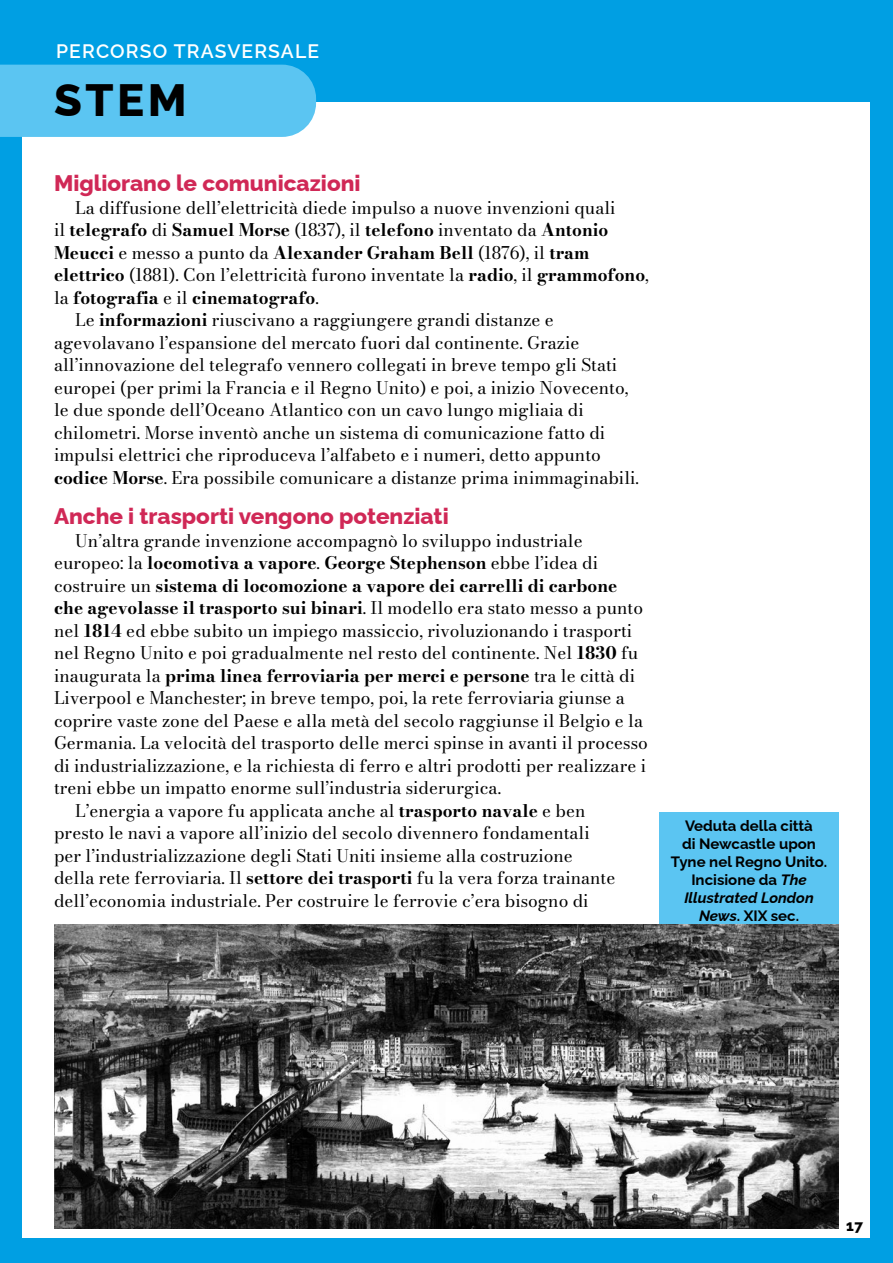
<style>
.page{position:relative;width:893px;height:1263px;background:#009fe3}
.page>*{position:absolute;margin:0;border:0;box-sizing:border-box;transform-origin:0 0}
.t1{font:800 45.3px "Raleway";color:#000}
.t2{font:800 22.5px "Raleway";color:#d02856}
.t3{font:600 19.5px "Raleway";letter-spacing:.06em;color:#fff}
.t4{font:17.25px "Bodoni Moda 9 pt";color:#000}
.t5{font:700 17.25px "Bodoni Moda 9 pt";color:#000}
.t6{font:700 15px/18px "Raleway";color:#000;text-align:center}
.t7{font:800 15px "Raleway";color:#000}
.s1{font-weight:400}
.s2{font-weight:700}
.s3{font-style:italic}
</style>
<div class="page">
<div style="left:23px;top:102px;width:847px;height:1136px;background:#fff"></div>
<div style="left:0;top:65px;width:316px;height:72px;background:#5bc5f2"></div>
<div style="left:659px;top:812px;width:180px;height:113px;background:#5bc5f2"></div>
<img style="left:54px;top:925px;width:785px;height:304px">
<p class="t3" style="left:56px;top:36px;width:265px">PERCORSO TRASVERSALE</p>
<h1 class="t1" style="left:54px;top:64px;width:134px">STEM</h1>
<h2 class="t2" style="left:54px;top:165px;width:308px">Migliorano le comunicazioni</h2>
<p class="t4" style="left:75px;top:196px;width:542px">La diffusione dell’elettricità diede impulso a nuove invenzioni quali</p>
<p class="t5" style="left:54px;top:218px;width:556px"><span class="s1">il</span> telegrafo <span class="s1">di</span> Samuel Morse <span class="s1">(1837), il</span> telefono <span class="s1">inventato da</span> Antonio</p>
<p class="t5" style="left:54px;top:241px;width:537px">Meucci <span class="s1">e messo a punto da</span> Alexander Graham Bell <span class="s1">(1876), il</span> tram</p>
<p class="t4" style="left:54px;top:263px;width:596px"><span class="s2">elettrico</span> (1881). Con l’elettricità furono inventate la <span class="s2">radio</span>, il <span class="s2">grammofono</span>,</p>
<p class="t5" style="left:54px;top:286px;width:266px"><span class="s1">la</span> fotografia <span class="s1">e il</span> cinematografo<span class="s1">.</span></p>
<p class="t4" style="left:75px;top:308px;width:480px">Le <span class="s2">informazioni</span> riuscivano a raggiungere grandi distanze e</p>
<p class="t4" style="left:54px;top:331px;width:527px">agevolavano l’espansione del mercato fuori dal continente. Grazie</p>
<p class="t4" style="left:54px;top:353px;width:565px">all’innovazione del telegrafo vennero collegati in breve tempo gli Stati</p>
<p class="t4" style="left:54px;top:376px;width:576px">europei (per primi la Francia e il Regno Unito) e poi, a inizio Novecento,</p>
<p class="t4" style="left:54px;top:398px;width:531px">le due sponde dell’Oceano Atlantico con un cavo lungo migliaia di</p>
<p class="t4" style="left:54px;top:421px;width:553px">chilometri. Morse inventò anche un sistema di comunicazione fatto di</p>
<p class="t4" style="left:54px;top:443px;width:548px">impulsi elettrici che riproduceva l’alfabeto e i numeri, detto appunto</p>
<p class="t4" style="left:54px;top:466px;width:586px"><span class="s2">codice Morse</span>. Era possibile comunicare a distanze prima inimmaginabili.</p>
<h2 class="t2" style="left:54px;top:498px;width:396px">Anche i trasporti vengono potenziati</h2>
<p class="t4" style="left:75px;top:529px;width:509px">Un’altra grande invenzione accompagnò lo sviluppo industriale</p>
<p class="t5" style="left:54px;top:551px;width:546px"><span class="s1">europeo: la</span> locomotiva a vapore<span class="s1">.</span> George Stephenson <span class="s1">ebbe l’idea di</span></p>
<p class="t5" style="left:54px;top:574px;width:565px"><span class="s1">costruire un</span> sistema di locomozione a vapore dei carrelli di carbone</p>
<p class="t5" style="left:54px;top:596px;width:591px">che agevolasse il trasporto sui binari<span class="s1">. Il modello era stato messo a punto</span></p>
<p class="t4" style="left:54px;top:619px;width:580px">nel <span class="s2">1814</span> ed ebbe subito un impiego massiccio, rivoluzionando i trasporti</p>
<p class="t4" style="left:54px;top:641px;width:586px">nel Regno Unito e poi gradualmente nel resto del continente. Nel <span class="s2">1830</span> fu</p>
<p class="t5" style="left:54px;top:664px;width:583px"><span class="s1">inaugurata la</span> prima linea ferroviaria per merci e persone <span class="s1">tra le città di</span></p>
<p class="t4" style="left:54px;top:686px;width:572px">Liverpool e Manchester; in breve tempo, poi, la rete ferroviaria giunse a</p>
<p class="t4" style="left:54px;top:709px;width:591px">coprire vaste zone del Paese e alla metà del secolo raggiunse il Belgio e la</p>
<p class="t4" style="left:54px;top:731px;width:595px">Germania. La velocità del trasporto delle merci spinse in avanti il processo</p>
<p class="t4" style="left:54px;top:754px;width:594px">di industrializzazione, e la richiesta di ferro e altri prodotti per realizzare i</p>
<p class="t4" style="left:54px;top:776px;width:449px">treni ebbe un impatto enorme sull’industria siderurgica.</p>
<p class="t4" style="left:75px;top:799px;width:512px">L’energia a vapore fu applicata anche al <span class="s2">trasporto navale</span> e ben</p>
<p class="t4" style="left:54px;top:821px;width:537px">presto le navi a vapore all’inizio del secolo divennero fondamentali</p>
<p class="t4" style="left:54px;top:844px;width:520px">per l’industrializzazione degli Stati Uniti insieme alla costruzione</p>
<p class="t4" style="left:54px;top:866px;width:563px">della rete ferroviaria. Il <span class="s2">settore dei trasporti</span> fu la vera forza trainante</p>
<p class="t4" style="left:54px;top:889px;width:536px">dell’economia industriale. Per costruire le ferrovie c’era bisogno di</p>
<p class="t6" style="left:671px;top:815px;width:158px">Veduta della città<br>di Newcastle upon<br>Tyne nel Regno Unito.<br>Incisione da <span class="s3">The<br>Illustrated London<br>News</span>. XIX sec.</p>
<p class="t7" style="left:846px;top:1213px;width:19px">17</p>
</div>
